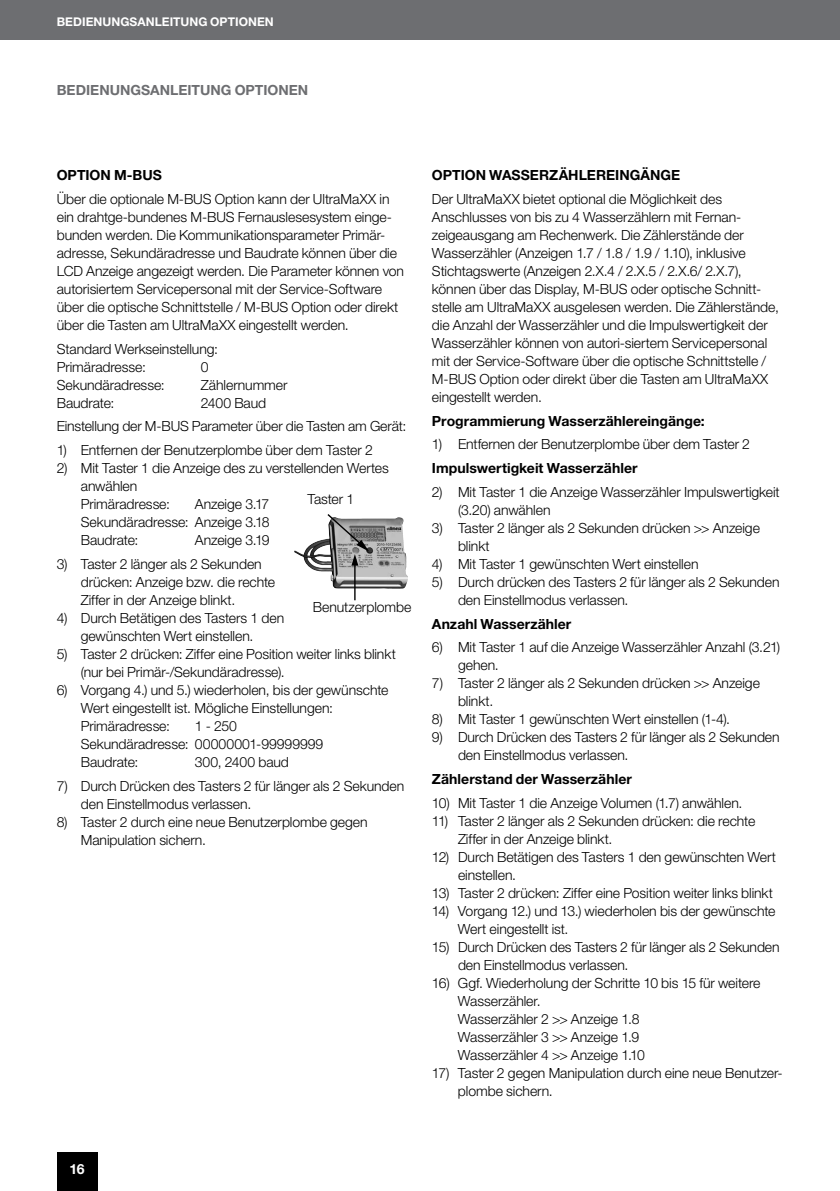
<style>
.page{position:relative;width:840px;height:1191px;background:#fff}
.page>*{position:absolute;margin:0;border:0;box-sizing:border-box;transform-origin:0 0}
.t1{font:300 14px/18px "Helvetica Neue LT Std";letter-spacing:-.005em;color:#000}
.t2{font:700 14px "Helvetica Neue LT Std";letter-spacing:.005em;color:#000}
.t3{font:700 14px "Helvetica Neue LT Std";color:#6d6e71}
.t4{font:700 14px "Helvetica Neue LT Std";color:#fff}
.t5{font:700 12px "Helvetica Neue LT Std";letter-spacing:.005em;color:#fff}
</style>
<div class="page">
<div style="left:57px;top:1152px;width:41px;height:39px;background:#000"></div>
<div style="left:0;top:0;width:839px;height:40px;background:#6d6e71"></div>
<img style="left:294px;top:517px;width:114px;height:71px">
<svg style="left:327px;top:514px;width:42px;height:86px"></svg>
<p class="t5" style="left:57px;top:14px;width:218px">BEDIENUNGSANLEITUNG OPTIONEN</p>
<p class="t3" style="left:57px;top:81px;width:253px">BEDIENUNGSANLEITUNG OPTIONEN</p>
<p class="t2" style="left:57px;top:166px;width:107px">OPTION M-BUS</p>
<p class="t1" style="left:57px;top:189px;width:349px">Über die optionale M-BUS Option kann der UltraMaXX in ein drahtge-bundenes M-BUS Fernauslesesystem einge&shy;bunden werden. Die Kommunikationsparameter Primär&shy;adresse, Sekundäradresse und Baudrate können über die LCD Anzeige angezeigt werden. Die Parameter können von autorisiertem Servicepersonal mit der Service-Software über die optische Schnittstelle / M-BUS Option oder direkt über die Tasten am UltraMaXX eingestellt werden.</p>
<p class="t1" style="left:57px;top:339px;width:163px">Standard Werkseinstellung:<br>Primäradresse:</p>
<p class="t1" style="left:201px;top:357px;width:9px">0</p>
<p class="t1" style="left:57px;top:375px;width:109px">Sekundäradresse:</p>
<p class="t1" style="left:201px;top:375px;width:88px">Zählernummer</p>
<p class="t1" style="left:57px;top:393px;width:59px">Baudrate:</p>
<p class="t1" style="left:57px;top:390px;width:351px;line-height:23.6px;text-align:center">2400 Baud<br>Einstellung der M-BUS Parameter über die Tasten am Gerät:</p>
<p class="t1" style="left:57px;top:441px;width:317px">1) Entfernen der Benutzerplombe über dem Taster 2</p>
<p class="t1" style="left:81px;top:459px;width:309px;text-indent:-24px">2) Mit Taster 1 die Anzeige des zu verstellenden Wertes anwählen<br>Primäradresse:</p>
<p class="t1" style="left:307px;top:489px;width:48px">Taster 1</p>
<p class="t1" style="left:81px;top:495px;width:190px;text-align:justify;text-indent:114px">Anzeige 3.17<br>Sekundäradresse: Anzeige 3.18<br>Baudrate:</p>
<p class="t1" style="left:195px;top:531px;width:76px">Anzeige 3.19</p>
<p class="t1" style="left:81px;top:554px;width:196px;text-indent:-24px">3) Taster 2 länger als 2 Sekunden drücken: Anzeige bzw. die rechte<br>Ziffer in der Anzeige blinkt.</p>
<p class="t1" style="left:57px;top:608px;width:229px;text-align:center">4) Durch Betätigen des Tasters 1 den gewünschten Wert einstellen.</p>
<p class="t1" style="left:81px;top:644px;width:316px;text-indent:-24px">5) Taster 2 drücken: Ziffer eine Position weiter links blinkt (nur bei Primär-/Sekundäradresse).</p>
<p class="t1" style="left:81px;top:680px;width:309px;text-indent:-24px">6) Vorgang 4.) und 5.) wiederholen, bis der gewünschte<br>Wert eingestellt ist. Mögliche Einstellungen:<br>Primäradresse:</p>
<p class="t1" style="left:313px;top:598px;width:100px">Benutzerplombe</p>
<p class="t1" style="left:81px;top:716px;width:244px;text-indent:114px">1 - 250<br>Sekundäradresse: 00000001-99999999<br>Baudrate:</p>
<p class="t1" style="left:195px;top:752px;width:96px">300, 2400 baud</p>
<p class="t1" style="left:81px;top:776px;width:325px;text-indent:-24px">7) Durch Drücken des Tasters 2 für länger als 2 Sekunden den Einstellmodus verlassen.</p>
<p class="t1" style="left:81px;top:812px;width:288px;text-indent:-24px">8) Taster 2 durch eine neue Benutzerplombe gegen<br>Manipulation sichern.</p>
<p class="t2" style="left:431px;top:167px;width:249px">OPTION WASSERZÄHLEREINGÄNGE</p>
<p class="t1" style="left:431px;top:190px;width:348px">Der UltraMaXX bietet optional die Möglichkeit des Anschlusses von bis zu 4 Wasserzählern mit Fernan&shy;zeigeausgang am Rechenwerk. Die Zählerstände der Wasserzähler (Anzeigen 1.7 / 1.8 / 1.9 / 1.10), inklusive Stichtagswerte (Anzeigen 2.X.4 / 2.X.5 / 2.X.6/ 2.X.7), können über das Display, M-BUS oder optische Schnitt&shy;stelle am UltraMaXX ausgelesen werden. Die Zählerstände, die Anzahl der Wasserzähler und die Impulswertigkeit der Wasserzähler können von autori-siertem Servicepersonal mit der Service-Software über die optische Schnittstelle / M-BUS Option oder direkt über die Tasten am UltraMaXX eingestellt werden.</p>
<p class="t2" style="left:431px;top:412px;width:274px">Programmierung Wasserzählereingänge:</p>
<p class="t1" style="left:431px;top:435px;width:319px">1) Entfernen der Benutzerplombe über dem Taster 2</p>
<p class="t2" style="left:432px;top:459px;width:207px">Impulswertigkeit Wasserzähler</p>
<p class="t1" style="left:457px;top:482px;width:323px;text-indent:-26px">2) Mit Taster 1 die Anzeige Wasserzähler Impulswertigkeit (3.20) anwählen</p>
<p class="t1" style="left:457px;top:518px;width:303px;text-indent:-26px">3) Taster 2 länger als 2 Sekunden drücken &gt;&gt; Anzeige blinkt</p>
<p class="t1" style="left:432px;top:554px;width:268px">4) Mit Taster 1 gewünschten Wert einstellen</p>
<p class="t1" style="left:457px;top:572px;width:323px;text-indent:-26px">5) Durch drücken des Tasters 2 für länger als 2 Sekunden den Einstellmodus verlassen.</p>
<p class="t2" style="left:432px;top:615px;width:141px">Anzahl Wasserzähler</p>
<p class="t1" style="left:457px;top:638px;width:323px;text-indent:-26px">6) Mit Taster 1 auf die Anzeige Wasserzähler Anzahl (3.21) gehen.</p>
<p class="t1" style="left:457px;top:674px;width:303px;text-indent:-26px">7) Taster 2 länger als 2 Sekunden drücken &gt;&gt; Anzeige blinkt.</p>
<p class="t1" style="left:432px;top:710px;width:299px">8) Mit Taster 1 gewünschten Wert einstellen (1-4).</p>
<p class="t1" style="left:457px;top:728px;width:323px;text-indent:-26px">9) Durch Drücken des Tasters 2 für länger als 2 Sekunden den Einstellmodus verlassen.</p>
<p class="t2" style="left:432px;top:770px;width:201px">Zählerstand der Wasserzähler</p>
<p class="t1" style="left:432px;top:793px;width:312px">10) Mit Taster 1 die Anzeige Volumen (1.7) anwählen.</p>
<p class="t1" style="left:457px;top:811px;width:298px;text-indent:-26px">11) Taster 2 länger als 2 Sekunden drücken: die rechte<br>Ziffer in der Anzeige blinkt.</p>
<p class="t1" style="left:457px;top:847px;width:319px;text-indent:-26px">12) Durch Betätigen des Tasters 1 den gewünschten Wert einstellen.</p>
<p class="t1" style="left:432px;top:883px;width:342px">13) Taster 2 drücken: Ziffer eine Position weiter links blinkt</p>
<p class="t1" style="left:457px;top:901px;width:319px;text-indent:-26px">14) Vorgang 12.) und 13.) wiederholen bis der gewünschte<br>Wert eingestellt ist.</p>
<p class="t1" style="left:457px;top:937px;width:323px;text-indent:-26px">15) Durch Drücken des Tasters 2 für länger als 2 Sekunden den Einstellmodus verlassen.</p>
<p class="t1" style="left:457px;top:973px;width:304px;text-indent:-26px">16) Ggf. Wiederholung der Schritte 10 bis 15 für weitere<br>Wasserzähler.<br>Wasserzähler 2 &gt;&gt; Anzeige 1.8<br>Wasserzähler 3 &gt;&gt; Anzeige 1.9<br>Wasserzähler 4 &gt;&gt; Anzeige 1.10</p>
<p class="t1" style="left:457px;top:1063px;width:326px;text-indent:-26px">17) Taster 2 gegen Manipulation durch eine neue Benutzer&shy;plombe sichern.</p>
<p class="t4" style="left:70px;top:1160px;width:17px">16</p>
</div>
